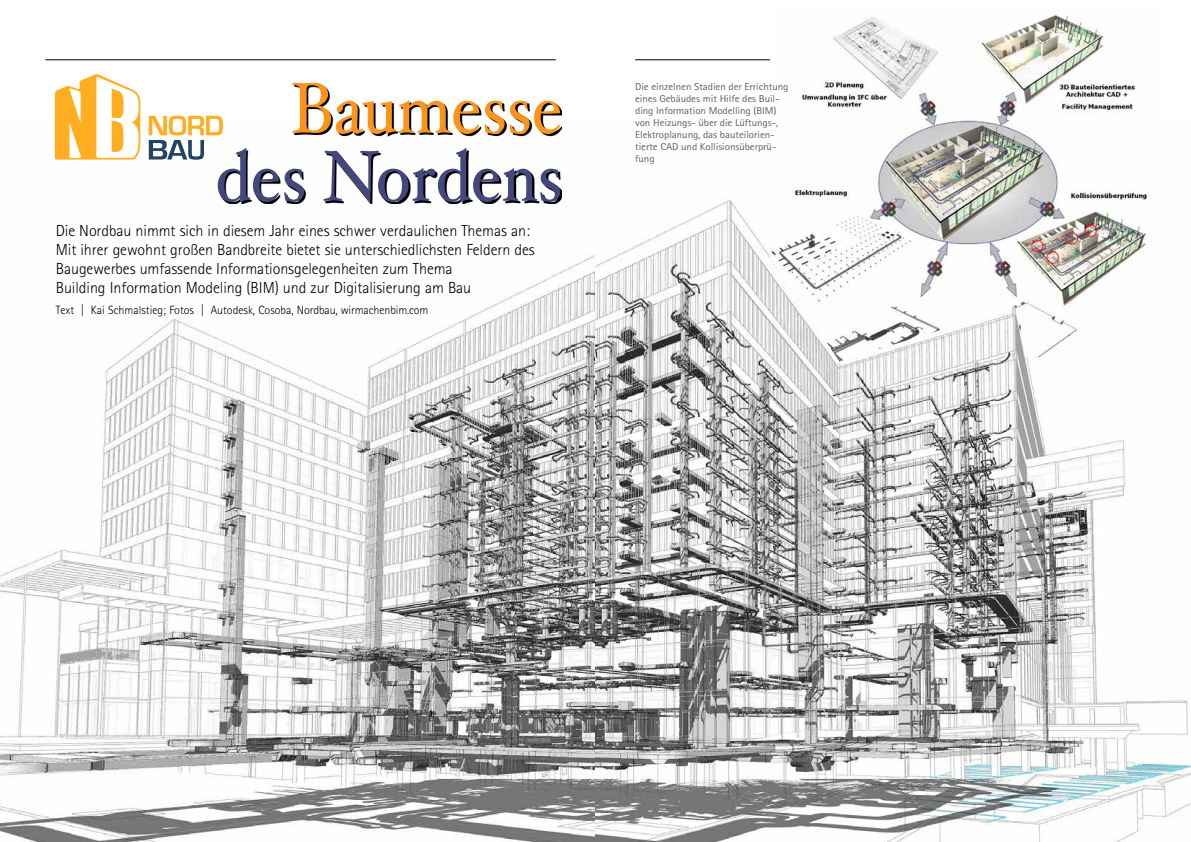
<style>
.page{position:relative;width:1191px;height:842px;background:#fff}
.page>*{position:absolute;margin:0;border:0;box-sizing:border-box;transform-origin:0 0}
.t1{font:72px "Hoefler Text";color:#42487b;scale:.91 1}
.t2{font:72px "Hoefler Text";color:#fc941c;scale:.91 1}
.t3{font:300 16px/19px "Agfa Rotis Sans Serif";letter-spacing:-.005em;color:#000}
.t4{font:300 12px "Agfa Rotis Sans Serif";color:#000}
.t5{font:300 12px "Agfa Rotis Sans Serif";color:#fff}
.t6{font:10px/12px "Agfa Rotis Sans Serif";letter-spacing:-.01em;color:#646160;scale:1.1 1}
</style>
<div class="page">
<hr style="left:635px;top:60px;width:510px;height:1px;background:#000">
<hr style="left:45px;top:60px;width:511px;height:1px;background:#000">
<img style="left:0;top:117px;width:595px;height:725px">
<img style="left:595px;top:198px;width:596px;height:644px">
<svg style="left:55px;top:74px;width:85px;height:86px"></svg>
<svg style="left:149px;top:116px;width:70px;height:44px"></svg>
<svg style="left:219px;top:85px;width:343px;height:119px"></svg>
<img style="left:770px;top:14px;width:392px;height:347px">
<h1 class="t2" style="left:291px;top:65px;width:300px">Baumesse</h1>
<h1 class="t1" style="left:215px;top:133px;width:383px">des Nordens</h1>
<p class="t3" style="left:56px;top:221px;width:480px">Die Nordbau nimmt sich in diesem Jahr eines schwer verdaulichen Themas an:<br>Mit ihrer gewohnt großen Bandbreite bietet sie unterschiedlichsten Feldern des Baugewerbes umfassende Informationsgelegenheiten zum Thema<br>Building Information Modeling (BIM) und zur Digitalisierung am Bau</p>
<p class="t4" style="left:56px;top:303px;width:374px">Text | Kai Schmalstieg; Fotos | Autodesk, Cosoba, Nordbau, wirmachenbim.com</p>
<p class="t6" style="left:635px;top:80px;width:141px">Die einzelnen Stadien der Errichtung eines Gebäudes mit Hilfe des Buil&shy;ding Information Modelling (BIM) von Heizungs- über die Lüftungs-,<br>Elektroplanung, das bauteilorien&shy;tierte CAD und Kollisionsüberprü&shy;fung</p>
<p class="t5" style="left:1062px;top:596px;width:115px;rotate:-90deg">Kai Schmalstieg | Fotos</p>
<p class="t5" style="left:1062px;top:637px;width:20px;rotate:-90deg">Text</p>
</div>
